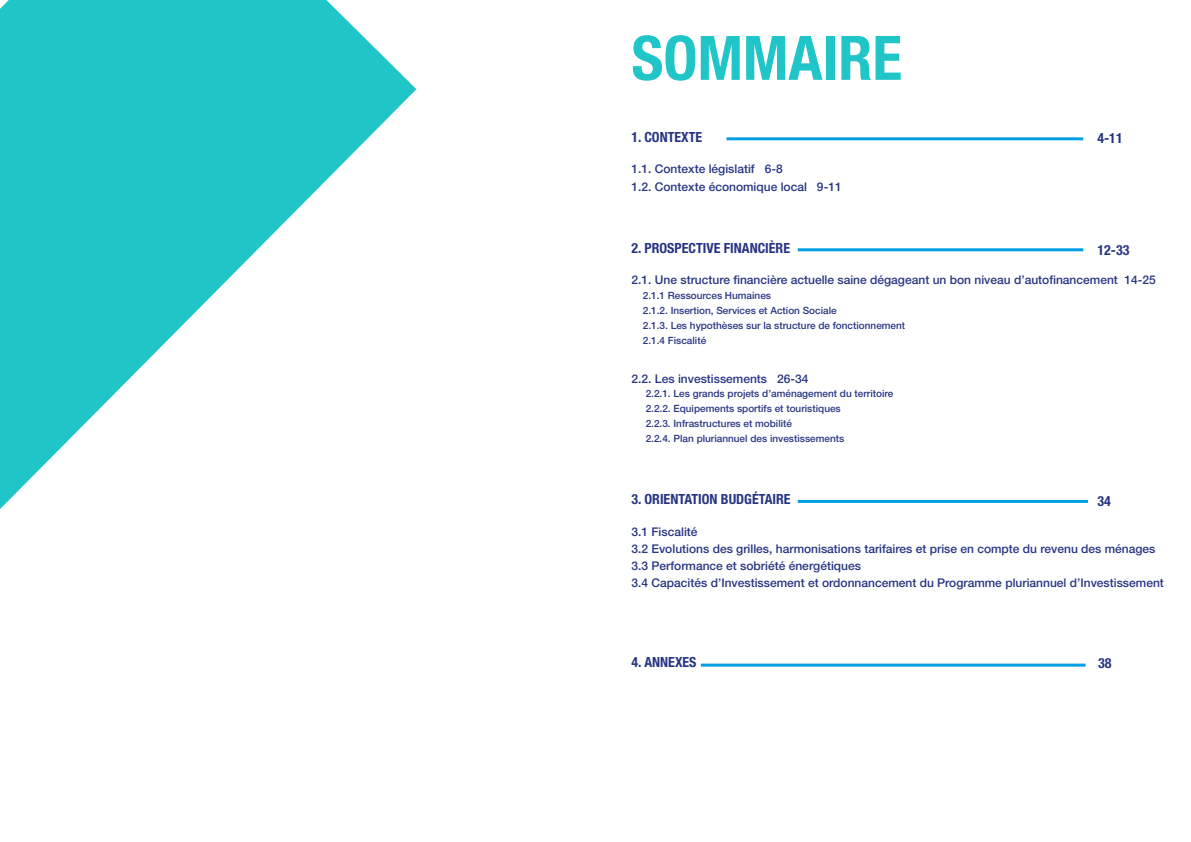
<style>
.page{position:relative;width:1191px;height:842px;background:#fff}
.page>*{position:absolute;margin:0;border:0;box-sizing:border-box;transform-origin:0 0}
.t1{font:700 condensed 61.4px "Helvetica Neue LT Std";color:#20c5c7}
.t2{font:700 condensed 14px "Helvetica Neue LT Std";color:#283583}
.t3{font:500 12px/17.2px "Helvetica Neue LT Std";color:#283583}
.t4{font:500 10px/14.8px "Helvetica Neue LT Std";color:#283583}
</style>
<div class="page">
<hr style="left:726px;top:137px;width:357px;height:3px;background:#009fe3">
<hr style="left:797px;top:248px;width:286px;height:3px;background:#009fe3">
<svg style="left:0;top:0;width:416px;height:509px;fill:#20c5c7"></svg>
<hr style="left:797px;top:500px;width:291px;height:3px;background:#009fe3">
<hr style="left:701px;top:664px;width:384px;height:3px;background:#009fe3">
<h1 class="t1" style="left:631px;top:21px;width:272px">SOMMAIRE</h1>
<p class="t2" style="left:631px;top:128px;width:72px">1. CONTEXTE</p>
<p class="t3" style="left:631px;top:160px;width:212px">1.1. Contexte législatif 6-8<br>1.2. Contexte économique local 9-11</p>
<p class="t2" style="left:1097px;top:129px;width:27px">4-11</p>
<p class="t2" style="left:631px;top:239px;width:160px">2. PROSPECTIVE FINANCIÈRE</p>
<p class="t3" style="left:631px;top:271px;width:526px">2.1. Une structure financière actuelle saine dégageant un bon niveau d’autofinancement 14-25</p>
<p class="t4" style="left:643px;top:288px;width:264px">2.1.1 Ressources Humaines<br>2.1.2. Insertion, Services et Action Sociale<br>2.1.3. Les hypothèses sur la structure de fonctionnement 2.1.4 Fiscalité</p>
<p class="t3" style="left:631px;top:370px;width:178px">2.2. Les investissements 26-34</p>
<p class="t4" style="left:645px;top:386px;width:249px">2.2.1. Les grands projets d’aménagement du territoire 2.2.2. Equipements sportifs et touristiques<br>2.2.3. Infrastructures et mobilité<br>2.2.4. Plan pluriannuel des investissements</p>
<p class="t2" style="left:1097px;top:241px;width:34px">12-33</p>
<p class="t2" style="left:631px;top:490px;width:161px">3. ORIENTATION BUDGÉTAIRE</p>
<p class="t3" style="left:631px;top:522px;width:534px">3.1 Fiscalité<br>3.2 Evolutions des grilles, harmonisations tarifaires et prise en compte du revenu des ménages 3.3 Performance et sobriété énergétiques<br>3.4 Capacités d’Investissement et ordonnancement du Programme pluriannuel d’Investissement</p>
<p class="t2" style="left:1097px;top:493px;width:15px">34</p>
<p class="t2" style="left:631px;top:654px;width:67px">4. ANNEXES</p>
<p class="t2" style="left:1098px;top:654px;width:15px">38</p>
</div>
